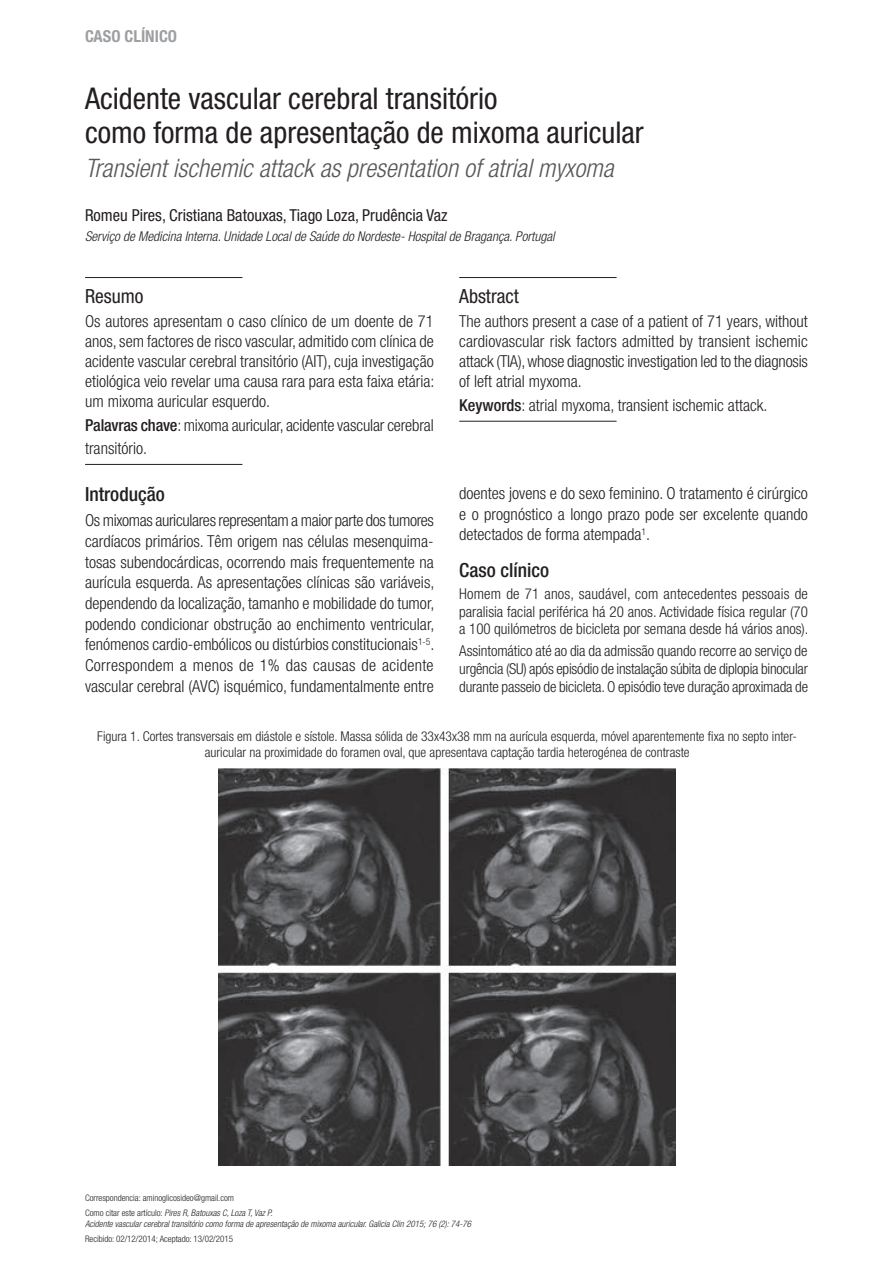
<style>
.page{position:relative;width:893px;height:1263px;background:#fff}
.page>*{position:absolute;margin:0;border:0;box-sizing:border-box;transform-origin:0 0}
.TITULO_ESP{font:condensed 30px/34.5px "Helvetica Neue";color:#231f20}
.TITULO_ING{font:italic 300 condensed 25.5px "Helvetica Neue";color:#57585a}
.EPIGRAFE{font:500 condensed 19.5px "Helvetica Neue";color:#231f20}
.RESUMEN_TITULO{font:condensed 19.5px "Helvetica Neue";color:#231f20}
.t1{font:300 condensed 16.5px/20.7px "Helvetica Neue";color:#231f20;text-align:justify}
.AUTORES{font:condensed 16.5px "Helvetica Neue";color:#231f20}
.t2{font:700 condensed 16.5px "Helvetica Neue";color:#9d9fa2}
.t3{font:300 condensed 15px/17.7px "Helvetica Neue";letter-spacing:-.005em;color:#231f20;text-align:justify}
.TABLAS{font:300 condensed 13.5px/16.2px "Helvetica Neue";color:#231f20;text-align:center}
.CENTRO_TRABAJO{font:italic 300 condensed 13.5px "Helvetica Neue";color:#231f20}
.t4{font:italic 300 condensed 9px/10.8px "Helvetica Neue";color:#231f20}
.t5{font:300 condensed 9px "Helvetica Neue";color:#231f20}
.s1{font-weight:500}
.s2{font-style:normal}
</style>
<div class="page">
<hr style="left:85px;top:277px;width:157px;height:1px;background:#231f20">
<hr style="left:85px;top:464px;width:157px;height:1px;background:#231f20">
<hr style="left:459px;top:277px;width:158px;height:1px;background:#231f20">
<hr style="left:459px;top:421px;width:158px;height:1px;background:#231f20">
<img style="left:219px;top:769px;width:457px;height:397px">
<p class="t2" style="left:85px;top:26px;width:93px">CASO CLÍNICO</p>
<p class="TITULO_ESP" style="left:85px;top:81px;width:560px">Acidente vascular cerebral transitório<br>como forma de apresentação de mixoma auricular</p>
<p class="TITULO_ING" style="left:85px;top:153px;width:530px">Transient ischemic attack as presentation of atrial myxoma</p>
<p class="AUTORES" style="left:85px;top:206px;width:364px">Romeu Pires, Cristiana Batouxas, Tiago Loza, Prudência Vaz</p>
<p class="CENTRO_TRABAJO" style="left:85px;top:229px;width:471px">Serviço de Medicina Interna. Unidade Local de Saúde do Nordeste- Hospital de Bragança. Portugal</p>
<p class="RESUMEN_TITULO" style="left:85px;top:285px;width:60px">Resumo</p>
<p class="t1" style="left:85px;top:311px;width:351px;line-height:19.8px">Os autores apresentam o caso clínico de um doente de 71 anos, sem factores de risco vascular, admitido com clínica de acidente vascular cerebral transitório (AIT), cuja investigação etiológica veio revelar uma causa rara para esta faixa etária: um mixoma auricular esquerdo.</p>
<p class="t1" style="left:85px;top:413px;width:350px;line-height:23.4px"><span class="s1">Palavras chave</span>: mixoma auricular, acidente vascular cerebral transitório.</p>
<p class="EPIGRAFE" style="left:85px;top:483px;width:81px">Introdução</p>
<p class="t1" style="left:85px;top:510px;width:351px">Os mixomas auriculares representam a maior parte dos tumores cardíacos primários. Têm origem nas células mesenquima&shy;tosas subendocárdicas, ocorrendo mais frequentemente na aurícula esquerda. As apresentações clínicas são variáveis, dependendo da localização, tamanho e mobilidade do tumor, podendo condicionar obstrução ao enchimento ventricular, fenómenos cardio-embólicos ou distúrbios constitucionais<sup>1-5</sup>.<br>Correspondem a menos de 1% das causas de acidente vascular cerebral (AVC) isquémico, fundamentalmente entre</p>
<p class="RESUMEN_TITULO" style="left:459px;top:285px;width:61px">Abstract</p>
<p class="t1" style="left:459px;top:311px;width:350px;line-height:19.8px">The authors present a case of a patient of 71 years, without cardiovascular risk factors admitted by transient ischemic attack (TIA), whose diagnostic investigation led to the diagnosis of left atrial myxoma.</p>
<p class="t1" style="left:459px;top:394px;width:310px"><span class="s1">Keywords</span>: atrial myxoma, transient ischemic attack.</p>
<p class="t1" style="left:459px;top:483px;width:350px">doentes jovens e do sexo feminino. O tratamento é cirúrgico e o prognóstico a longo prazo pode ser excelente quando detectados de forma atempada<sup>1</sup>.</p>
<p class="EPIGRAFE" style="left:459px;top:558px;width:91px">Caso clínico</p>
<p class="t3" style="left:459px;top:585px;width:351px">Homem de 71 anos, saudável, com antecedentes pessoais de paralisia facial periférica há 20 anos. Actividade física regular (70 a 100 quilómetros de bicicleta por semana desde há vários anos).</p>
<p class="t3" style="left:459px;top:642px;width:350px">Assintomático até ao dia da admissão quando recorre ao serviço de urgência (SU) após episódio de instalação súbita de diplopia binocular durante passeio de bicicleta. O episódio teve duração aproximada de</p>
<p class="TABLAS" style="left:97px;top:728px;width:701px">Figura 1. Cortes transversais em diástole e sístole. Massa sólida de 33x43x38 mm na aurícula esquerda, móvel aparentemente fixa no septo inter&shy;auricular na proximidade do foramen oval, que apresentava captação tardia heterogénea de contraste</p>
<p class="t5" style="left:85px;top:1193px;width:151px">Correspondencia: aminoglicosideo@gmail.com</p>
<p class="t4" style="left:85px;top:1207px;width:387px"><span class="s2">Como citar este artículo:</span> Pires R, Batouxas C, Loza T, Vaz P.<br>Acidente vascular cerebral transitório como forma de apresentação de mixoma auricular. Galicia Clin 2015; 76 (2): 74-76</p>
<p class="t5" style="left:85px;top:1233px;width:150px">Recibido: 02/12/2014; Aceptado: 13/02/2015</p>
</div>
